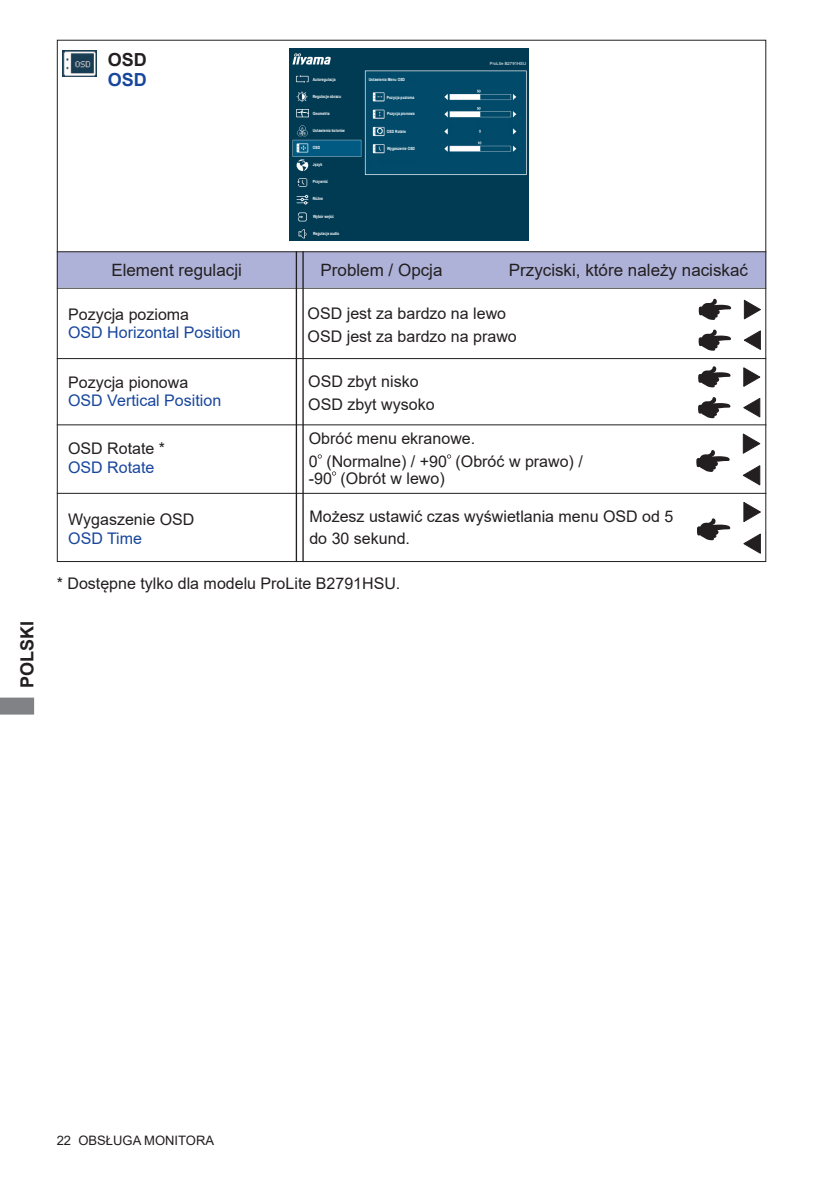
<style>
.page{position:relative;width:840px;height:1191px;background:#fff}
.page>*{position:absolute;margin:0;border:0;box-sizing:border-box;transform-origin:0 0}
.t1{font:700 18px "Arial";color:#231f20}
.t2{font:700 18px "Arial";color:#18469d}
.t3{font:17px "Arial";color:#231f20}
.t4{font:16px/22.6px "Arial";color:#231f20}
.t5{font:16px "Arial";color:#18469d}
.t6{font:13px "Arial";color:#231f20}
.t7{font:700 4.2px "Arial";color:#fff;scale:.8 1}
.t8{font:4.2px "Arial";color:#fff}
</style>
<div class="page">
<svg style="left:0;top:697px;width:34px;height:17px"></svg>
<hr style="left:57px;top:288px;width:708px;height:1px;background:#231f20">
<hr style="left:57px;top:493px;width:708px;height:1px;background:#231f20">
<div style="left:57px;top:252px;width:708px;height:35px;background:#aeb2d8;border:2px solid #aeb2d8"></div>
<hr style="left:57px;top:251px;width:708px;height:1px;background:#231f20">
<hr style="left:295px;top:251px;width:2px;height:311px;background:#231f20">
<hr style="left:302px;top:251px;width:1px;height:311px;background:#231f20">
<svg style="left:697px;top:518px;width:33px;height:22px"></svg>
<svg style="left:743px;top:533px;width:17px;height:20px"></svg>
<svg style="left:743px;top:502px;width:17px;height:20px"></svg>
<hr style="left:57px;top:358px;width:708px;height:1px;background:#231f20">
<svg style="left:698px;top:299px;width:33px;height:21px"></svg>
<svg style="left:744px;top:330px;width:16px;height:20px"></svg>
<svg style="left:743px;top:300px;width:17px;height:19px"></svg>
<svg style="left:698px;top:329px;width:33px;height:22px"></svg>
<svg style="left:698px;top:366px;width:32px;height:21px"></svg>
<svg style="left:743px;top:398px;width:16px;height:19px"></svg>
<svg style="left:743px;top:367px;width:16px;height:20px"></svg>
<svg style="left:698px;top:397px;width:32px;height:21px"></svg>
<img style="left:289px;top:48px;width:239px;height:192px">
<svg style="left:377px;top:128px;width:5px;height:6px"></svg>
<hr style="left:57px;top:424px;width:708px;height:1px;background:#231f20">
<svg style="left:317px;top:454px;width:5px;height:4px"></svg>
<svg style="left:447px;top:454px;width:4px;height:4px"></svg>
<svg style="left:332px;top:471px;width:4px;height:4px"></svg>
<svg style="left:696px;top:450px;width:33px;height:22px"></svg>
<svg style="left:742px;top:465px;width:17px;height:20px"></svg>
<svg style="left:742px;top:434px;width:17px;height:20px"></svg>
<img style="left:63px;top:50px;width:33px;height:26px">
<p class="t1" style="left:14px;top:688px;width:69px;rotate:-90deg">POLSKI</p>
<p class="t1" style="left:108px;top:47px;width:41px">OSD</p>
<p class="t2" style="left:108px;top:67px;width:41px">OSD</p>
<p class="t7" style="left:312px;top:76px;width:30px">Autoregulacja</p>
<p class="t7" style="left:312px;top:94px;width:37px">Regulacje obrazu</p>
<p class="t7" style="left:312px;top:111px;width:23px">Geometria</p>
<p class="t7" style="left:312px;top:128px;width:42px">Ustawienia kolorów</p>
<p class="t7" style="left:313px;top:162px;width:13px">Język</p>
<p class="t7" style="left:312px;top:179px;width:21px">Przywróć</p>
<p class="t7" style="left:312px;top:196px;width:14px">Różne</p>
<p class="t7" style="left:313px;top:213px;width:28px">Wybór wejść</p>
<p class="t7" style="left:313px;top:230px;width:34px">Regulacje audio</p>
<p class="t7" style="left:312px;top:145px;width:11px">OSD</p>
<p class="t7" style="left:368px;top:76px;width:47px">Ustawienia Menu OSD</p>
<p class="t7" style="left:386px;top:94px;width:36px">Pozycja pozioma</p>
<p class="t7" style="left:387px;top:111px;width:36px">Pozycja pionowa</p>
<p class="t7" style="left:387px;top:146px;width:36px">Wygaszenie OSD</p>
<p class="t7" style="left:386px;top:128px;width:25px">OSD Rotate</p>
<p class="t8" style="left:489px;top:61px;width:38px">ProLite B2791HSU</p>
<p class="t3" style="left:111px;top:258px;width:132px">Element regulacji</p>
<p class="t3" style="left:320px;top:258px;width:123px">Problem / Opcja</p>
<p class="t3" style="left:508px;top:258px;width:241px">Przyciski, które należy naciskać</p>
<p class="t4" style="left:68px;top:303px;width:122px">Pozycja pozioma</p>
<p class="t5" style="left:68px;top:321px;width:174px">OSD Horizontal Position</p>
<p class="t4" style="left:68px;top:371px;width:122px">Pozycja pionowa</p>
<p class="t5" style="left:68px;top:389px;width:154px">OSD Vertical Position</p>
<p class="t4" style="left:68px;top:437px;width:98px">OSD Rotate *</p>
<p class="t5" style="left:68px;top:456px;width:88px">OSD Rotate</p>
<p class="t4" style="left:68px;top:508px;width:128px">Wygaszenie OSD</p>
<p class="t5" style="left:68px;top:527px;width:75px">OSD Time</p>
<p class="t4" style="left:307px;top:302px;width:210px">OSD jest za bardzo na lewo<br>OSD jest za bardzo na prawo</p>
<p class="t4" style="left:308px;top:370px;width:128px">OSD zbyt nisko<br>OSD zbyt wysoko</p>
<p class="t4" style="left:308px;top:427px;width:275px">Obróć menu ekranowe.<br>0 (Normalne) / +90 (Obróć w prawo) /</p>
<p class="t4" style="left:308px;top:467px;width:137px">-90 (Obrót w lewo)</p>
<p class="t4" style="left:309px;top:504px;width:365px">Możesz ustawić czas wyświetlania menu OSD od 5 do 30 sekund.</p>
<p class="t4" style="left:57px;top:572px;width:345px">* Dostępne tylko dla modelu ProLite B2791HSU.</p>
<p class="t6" style="left:57px;top:1131px;width:159px">22 OBSŁUGA MONITORA</p>
</div>
